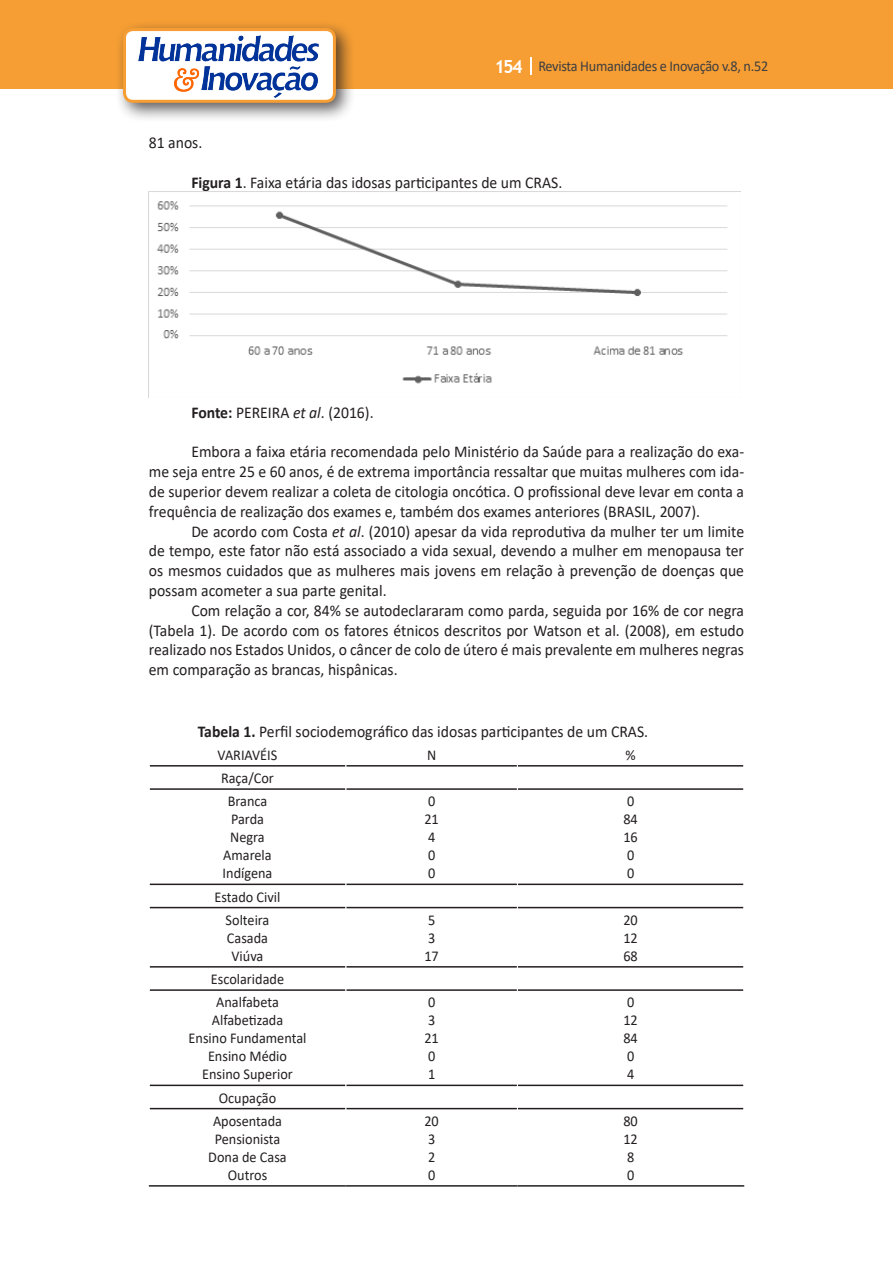
<style>
.page{position:relative;width:893px;height:1263px;background:#fff}
.page>*{position:absolute;margin:0;border:0;box-sizing:border-box;transform-origin:0 0}
.Texto{font:16.5px/19.8px "Calibri";color:#231f20;text-align:justify;scale:.95 1}
.Texto-2{font:15px "Calibri";color:#231f20;scale:.95 1}
.t1{font:15px "Calibri";letter-spacing:-.02em;color:#3e3e3f;scale:.95 1}
.s1{font-family:"Trebuchet MS";font-weight:700;font-size:18px;color:#fff}
.s2{font-weight:700}
.s3{font-style:italic}
</style>
<div class="page">
<div style="left:0;top:0;width:893px;height:88px;background:#f69e34"></div>
<svg style="left:530px;top:57px;width:2px;height:18px"></svg>
<div style="left:115px;top:20px;width:241px;height:103px;background:#231f20;opacity:.75"></div>
<div style="left:125px;top:30px;width:209px;height:71px;background:#fff;border-radius:9px"></div>
<img style="left:138px;top:35px;width:181px;height:62px">
<div style="left:123px;top:28px;width:213px;height:75px;border:3px solid #f69e34;border-radius:9px"></div>
<img style="left:157px;top:201px;width:571px;height:183px">
<hr style="left:150px;top:765px;width:195px;height:1px;background:#231f20">
<hr style="left:346px;top:765px;width:171px;height:1px;background:#231f20">
<hr style="left:518px;top:765px;width:225px;height:1px;background:#231f20">
<hr style="left:150px;top:788px;width:195px;height:2px;background:#231f20">
<hr style="left:346px;top:788px;width:171px;height:2px;background:#231f20">
<hr style="left:518px;top:788px;width:225px;height:2px;background:#231f20">
<hr style="left:150px;top:883px;width:195px;height:2px;background:#231f20">
<hr style="left:346px;top:883px;width:171px;height:2px;background:#231f20">
<hr style="left:518px;top:883px;width:225px;height:2px;background:#231f20">
<hr style="left:150px;top:907px;width:195px;height:1px;background:#231f20">
<hr style="left:346px;top:907px;width:171px;height:1px;background:#231f20">
<hr style="left:518px;top:907px;width:225px;height:1px;background:#231f20">
<hr style="left:150px;top:966px;width:195px;height:1px;background:#231f20">
<hr style="left:346px;top:966px;width:171px;height:1px;background:#231f20">
<hr style="left:518px;top:966px;width:225px;height:1px;background:#231f20">
<hr style="left:150px;top:989px;width:195px;height:2px;background:#231f20">
<hr style="left:346px;top:989px;width:171px;height:2px;background:#231f20">
<hr style="left:518px;top:989px;width:225px;height:2px;background:#231f20">
<hr style="left:150px;top:1084px;width:195px;height:2px;background:#231f20">
<hr style="left:346px;top:1084px;width:171px;height:2px;background:#231f20">
<hr style="left:518px;top:1084px;width:225px;height:2px;background:#231f20">
<hr style="left:150px;top:1108px;width:195px;height:1px;background:#231f20">
<hr style="left:346px;top:1108px;width:171px;height:1px;background:#231f20">
<hr style="left:518px;top:1108px;width:225px;height:1px;background:#231f20">
<hr style="left:149px;top:1185px;width:197px;height:1px;background:#231f20">
<hr style="left:346px;top:1185px;width:171px;height:1px;background:#231f20">
<hr style="left:517px;top:1185px;width:227px;height:1px;background:#231f20">
<p class="t1" style="left:495px;top:56px;width:290px"><span class="s1">154</span> Revista Humanidades e Inovação v.8, n.52</p>
<p class="Texto" style="left:149px;top:133px;width:58px">81 anos.</p>
<p class="Texto" style="left:191px;top:172px;width:392px"><span class="s2">Figura 1</span>. Faixa etária das idosas participantes de um CRAS.</p>
<p class="Texto" style="left:191px;top:402px;width:193px"><span class="s2">Fonte:</span> PEREIRA <span class="s3">et al</span>. (2016).</p>
<p class="Texto" style="left:149px;top:441px;width:628px;text-indent:43px">Embora a faixa etária recomendada pelo Ministério da Saúde para a realização do exa&shy;me seja entre 25 e 60 anos, é de extrema importância ressaltar que muitas mulheres com ida&shy;de superior devem realizar a coleta de citologia oncótica. O profissional deve levar em conta a frequência de realização dos exames e, também dos exames anteriores (BRASIL, 2007).</p>
<p class="Texto" style="left:149px;top:521px;width:628px;text-indent:43px">De acordo com Costa <span class="s3">et al</span>. (2010) apesar da vida reprodutiva da mulher ter um limite de tempo, este fator não está associado a vida sexual, devendo a mulher em menopausa ter os mesmos cuidados que as mulheres mais jovens em relação à prevenção de doenças que possam acometer a sua parte genital.</p>
<p class="Texto" style="left:149px;top:600px;width:628px;text-indent:43px">Com relação a cor, 84% se autodeclararam como parda, seguida por 16% de cor negra (Tabela 1). De acordo com os fatores étnicos descritos por Watson et al. (2008), em estudo realizado nos Estados Unidos, o câncer de colo de útero é mais prevalente em mulheres negras em comparação as brancas, hispânicas.</p>
<p class="Texto" style="left:198px;top:721px;width:476px"><span class="s2">Tabela 1.</span> Perfil sociodemográfico das idosas participantes de um CRAS.</p>
<p class="Texto-2" style="left:218px;top:744px;width:64px">VARIAVÉIS</p>
<p class="Texto-2" style="left:427px;top:744px;width:11px">N</p>
<p class="Texto-2" style="left:625px;top:744px;width:12px">%</p>
<p class="Texto-2" style="left:221px;top:768px;width:57px">Raça/Cor</p>
<p class="Texto-2" style="left:228px;top:791px;width:43px">Branca</p>
<p class="Texto-2" style="left:231px;top:809px;width:36px">Parda</p>
<p class="Texto-2" style="left:230px;top:827px;width:38px">Negra</p>
<p class="Texto-2" style="left:223px;top:845px;width:52px">Amarela</p>
<p class="Texto-2" style="left:223px;top:863px;width:54px">Indígena</p>
<p class="Texto-2" style="left:428px;top:791px;width:9px">0</p>
<p class="Texto-2" style="left:424px;top:809px;width:17px">21</p>
<p class="Texto-2" style="left:428px;top:827px;width:9px">4</p>
<p class="Texto-2" style="left:428px;top:845px;width:9px">0</p>
<p class="Texto-2" style="left:428px;top:863px;width:9px">0</p>
<p class="Texto-2" style="left:627px;top:791px;width:9px">0</p>
<p class="Texto-2" style="left:623px;top:809px;width:17px">84</p>
<p class="Texto-2" style="left:623px;top:827px;width:17px">16</p>
<p class="Texto-2" style="left:627px;top:845px;width:9px">0</p>
<p class="Texto-2" style="left:627px;top:863px;width:9px">0</p>
<p class="Texto-2" style="left:215px;top:886px;width:71px">Estado Civil</p>
<p class="Texto-2" style="left:226px;top:909px;width:48px">Solteira</p>
<p class="Texto-2" style="left:227px;top:927px;width:45px">Casada</p>
<p class="Texto-2" style="left:232px;top:945px;width:35px">Viúva</p>
<p class="Texto-2" style="left:211px;top:969px;width:79px">Escolaridade</p>
<p class="Texto-2" style="left:216px;top:992px;width:67px">Analfabeta</p>
<p class="Texto-2" style="left:212px;top:1010px;width:77px">Alfabetizada</p>
<p class="Texto-2" style="left:189px;top:1028px;width:126px">Ensino Fundamental</p>
<p class="Texto-2" style="left:208px;top:1046px;width:85px">Ensino Médio</p>
<p class="Texto-2" style="left:202px;top:1064px;width:97px">Ensino Superior</p>
<p class="Texto-2" style="left:219px;top:1087px;width:62px">Ocupação</p>
<p class="Texto-2" style="left:213px;top:1110px;width:74px">Aposentada</p>
<p class="Texto-2" style="left:215px;top:1128px;width:71px">Pensionista</p>
<p class="Texto-2" style="left:208px;top:1146px;width:84px">Dona de Casa</p>
<p class="Texto-2" style="left:228px;top:1164px;width:43px">Outros</p>
<p class="Texto-2" style="left:428px;top:909px;width:9px">5</p>
<p class="Texto-2" style="left:428px;top:927px;width:9px">3</p>
<p class="Texto-2" style="left:424px;top:945px;width:17px">17</p>
<p class="Texto-2" style="left:428px;top:992px;width:9px">0</p>
<p class="Texto-2" style="left:428px;top:1010px;width:9px">3</p>
<p class="Texto-2" style="left:424px;top:1028px;width:17px">21</p>
<p class="Texto-2" style="left:428px;top:1046px;width:9px">0</p>
<p class="Texto-2" style="left:428px;top:1064px;width:9px">1</p>
<p class="Texto-2" style="left:424px;top:1110px;width:17px">20</p>
<p class="Texto-2" style="left:428px;top:1128px;width:9px">3</p>
<p class="Texto-2" style="left:428px;top:1146px;width:9px">2</p>
<p class="Texto-2" style="left:428px;top:1164px;width:9px">0</p>
<p class="Texto-2" style="left:623px;top:909px;width:17px">20</p>
<p class="Texto-2" style="left:623px;top:927px;width:17px">12</p>
<p class="Texto-2" style="left:623px;top:945px;width:17px">68</p>
<p class="Texto-2" style="left:627px;top:992px;width:9px">0</p>
<p class="Texto-2" style="left:623px;top:1010px;width:17px">12</p>
<p class="Texto-2" style="left:623px;top:1028px;width:17px">84</p>
<p class="Texto-2" style="left:627px;top:1046px;width:9px">0</p>
<p class="Texto-2" style="left:627px;top:1064px;width:9px">4</p>
<p class="Texto-2" style="left:623px;top:1110px;width:17px">80</p>
<p class="Texto-2" style="left:623px;top:1128px;width:17px">12</p>
<p class="Texto-2" style="left:627px;top:1146px;width:9px">8</p>
<p class="Texto-2" style="left:627px;top:1164px;width:9px">0</p>
</div>
